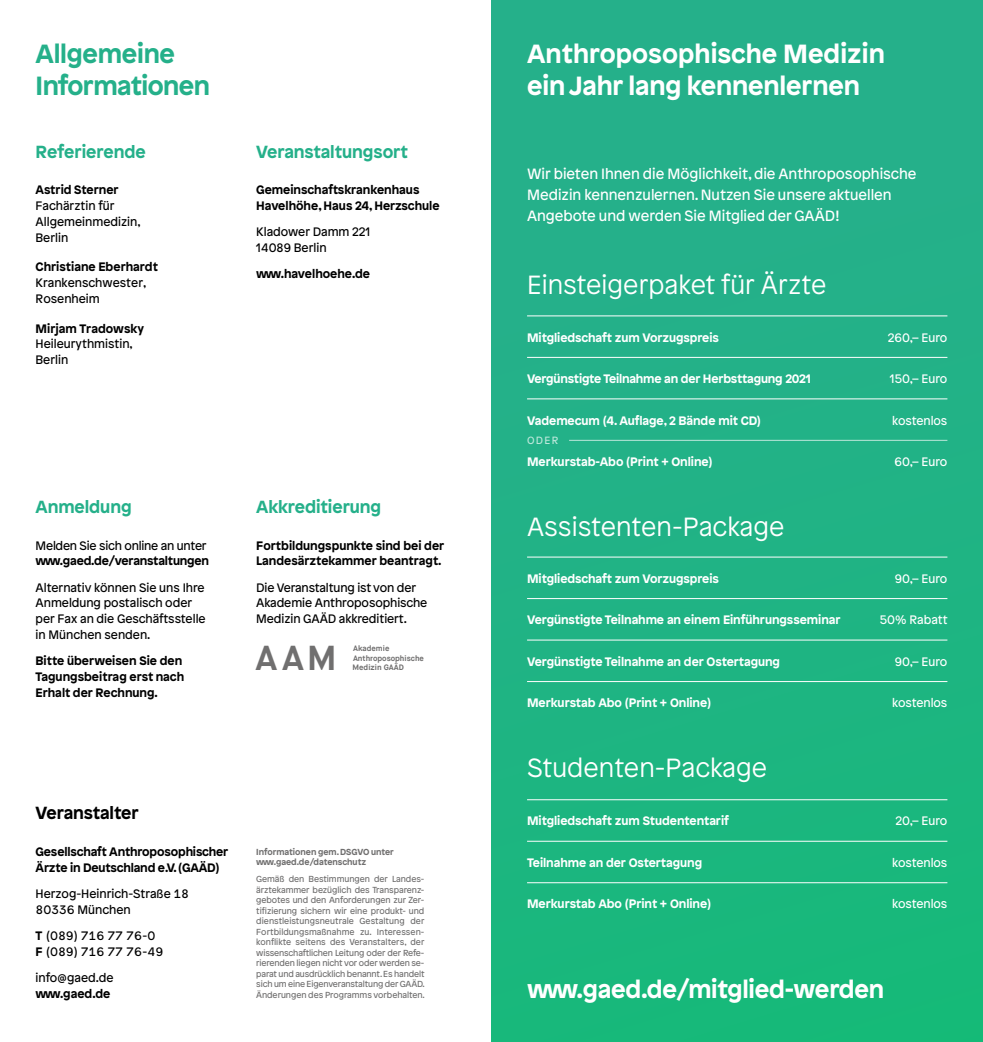
<style>
.page{position:relative;width:983px;height:1042px;background:#fff}
.page>*{position:absolute;margin:0;border:0;box-sizing:border-box;transform-origin:0 0}
.t1{font:700 34.65px "Maison Neue";color:#706f6f}
.t2{font:300 26.25px "Patron";letter-spacing:.005em;color:#fff}
.t3{font:700 26.25px/31.5px "Patron";letter-spacing:-.005em;color:#fff}
.t4{font:700 26.25px/31.5px "Patron";letter-spacing:-.02em;color:#25b08a}
.t5{font:700 24.85px "Patron";letter-spacing:-.01em;color:#fff}
.t6{font:700 17.5px "Patron";letter-spacing:-.005em;color:#25b08a}
.t7{font:700 17.5px "Patron";letter-spacing:-.005em;color:#000}
.t8{font:14.88px/21px "Patron";color:#fff}
.t9{font:12.25px/15.8px "Patron";color:#000}
.t10{font:700 12.25px "Patron";letter-spacing:-.005em;color:#fff}
.t11{font:700 12.25px/15.8px "Patron";color:#000}
.t12{font:12.25px "Patron";color:#fff}
.t13{font:10.5px "Patron";color:#fff}
.t14{font:8.75px/10.5px "Patron";letter-spacing:-.005em;color:#706f6f;text-align:justify}
.t15{font:700 8.75px/10.5px "Patron";color:#706f6f}
.t16{font:700 7.88px/9.8px "Maison Neue";letter-spacing:.005em;color:#706f6f}
.s1{font-weight:700}
</style>
<div class="page">
<div style="left:491px;top:0;width:491px;height:1042px;background:#21b386"></div>
<hr style="left:527px;top:315px;width:420px;height:1px;background:#fff">
<hr style="left:527px;top:357px;width:420px;height:1px;background:#fff">
<hr style="left:527px;top:398px;width:420px;height:1px;background:#fff">
<hr style="left:569px;top:440px;width:378px;height:1px;background:#fff">
<hr style="left:527px;top:557px;width:420px;height:1px;background:#fff">
<hr style="left:527px;top:598px;width:420px;height:1px;background:#fff">
<hr style="left:527px;top:639px;width:420px;height:1px;background:#fff">
<hr style="left:527px;top:681px;width:420px;height:1px;background:#fff">
<hr style="left:527px;top:799px;width:420px;height:1px;background:#fff">
<hr style="left:527px;top:841px;width:420px;height:1px;background:#fff">
<hr style="left:527px;top:882px;width:420px;height:1px;background:#fff">
<h2 class="t4" style="left:36px;top:36px;width:176px">Allgemeine<br>Informationen</h2>
<h3 class="t6" style="left:36px;top:138px;width:112px">Referierende</h3>
<h3 class="t11" style="left:36px;top:181px;width:85px">Astrid Sterner</h3>
<h3 class="t9" style="left:36px;top:197px;width:106px">Fachärztin für<br>Allgemein medizin,<br>Berlin</h3>
<h3 class="t11" style="left:36px;top:258px;width:124px">Christiane Eberhardt</h3>
<h3 class="t9" style="left:36px;top:274px;width:112px">Krankenschwester,<br>Rosenheim</h3>
<h3 class="t11" style="left:36px;top:319px;width:110px">Mirjam Tradowsky</h3>
<h3 class="t9" style="left:36px;top:335px;width:99px">Heileurythmistin,<br>Berlin</h3>
<h3 class="t6" style="left:256px;top:137px;width:153px">Veranstaltungsort</h3>
<h3 class="t11" style="left:256px;top:181px;width:185px">Gemeinschaftskrankenhaus<br>Havelhöhe, Haus 24, Herzschule</h3>
<h3 class="t9" style="left:256px;top:223px;width:116px">Kladower Damm 221<br>14089 Berlin</h3>
<h3 class="t11" style="left:256px;top:265px;width:115px">www.havelhoehe.de</h3>
<h3 class="t6" style="left:36px;top:493px;width:98px">Anmeldung</h3>
<h3 class="t9" style="left:36px;top:537px;width:173px">Melden Sie sich online an unter</h3>
<h3 class="t11" style="left:36px;top:552px;width:175px">www.gaed.de/veranstaltungen</h3>
<h3 class="t9" style="left:36px;top:579px;width:171px">Alternativ können Sie uns Ihre<br>Anmeldung postalisch oder per Fax an die Geschäftsstelle in München senden.</h3>
<h3 class="t11" style="left:36px;top:652px;width:150px">Bitte überweisen Sie den<br>Tagungsbeitrag erst nach<br>Erhalt der Rechnung.</h3>
<h3 class="t6" style="left:256px;top:493px;width:126px">Akkreditierung</h3>
<h3 class="t11" style="left:256px;top:536px;width:189px">Fortbildungspunkte sind bei der<br>Landesärztekammer beantragt.</h3>
<h3 class="t9" style="left:256px;top:579px;width:173px">Die Veranstaltung ist von der<br>Akademie Anthroposophische<br>Medizin GAÄD akkreditiert.</h3>
<p class="t16" style="left:353px;top:643px;width:72px">Akademie<br>Anthroposophische</p>
<h1 class="t1" style="left:255px;top:636px;width:82px">AAM</h1>
<p class="t16" style="left:352px;top:663px;width:53px">Medizin GAÄD</p>
<h3 class="t7" style="left:36px;top:799px;width:105px">Veranstalter</h3>
<h3 class="t11" style="left:36px;top:842px;width:194px">Gesellschaft Anthroposophischer<br>Ärzte in Deutschland e.V. (GAÄD)</h3>
<h3 class="t9" style="left:36px;top:885px;width:155px">Herzog-Heinrich-Straße 18<br>80336 München</h3>
<h3 class="t9" style="left:36px;top:927px;width:129px"><span class="s1">T</span> (089) 716 77 76-0<br><span class="s1">F</span> (089) 716 77 76-49</h3>
<h3 class="t9" style="left:36px;top:969px;width:79px">info@gaed.de</h3>
<h3 class="t11" style="left:36px;top:984px;width:76px">www.gaed.de</h3>
<p class="t15" style="left:256px;top:845px;width:139px">Informationen gem. DSGVO unter www.gaed.de/datenschutz</p>
<p class="t14" style="left:256px;top:873px;width:170px">Gemäß den Bestimmungen der Landes&shy;ärztekammer bezüglich des Transparenz&shy;gebotes und den Anforderungen zur Zer&shy;tifizierung sichern wir eine produkt- und dienstleistungsneutrale Gestaltung der Fortbildungsmaßnahme zu. Interessen&shy;konflikte seitens des Veranstalters, der wissenschaftlichen Leitung oder der Refe&shy;rierenden liegen nicht vor oder werden se&shy;parat und ausdrücklich benannt. Es handelt sich um eine Eigenveranstaltung der GAÄD.<br>Änderungen des Programms vorbehalten.</p>
<h2 class="t3" style="left:527px;top:36px;width:359px">Anthroposophische Medizin ein Jahr lang kennenlernen</h2>
<h3 class="t8" style="left:527px;top:162px;width:391px">Wir bieten Ihnen die Möglichkeit, die Anthroposophische<br>Medizin kennenzulernen. Nutzen Sie unsere aktuellen<br>Angebote und werden Sie Mitglied der GAÄD!</h3>
<h2 class="t2" style="left:527px;top:266px;width:301px">Einsteigerpaket für Ärzte</h2>
<h3 class="t10" style="left:527px;top:327px;width:193px">Mitgliedschaft zum Vorzugspreis</h3>
<h3 class="t12" style="left:887px;top:328px;width:61px">260,– Euro</h3>
<h3 class="t10" style="left:527px;top:369px;width:285px">Vergünstigte Teilnahme an der Herbsttagung 2021</h3>
<h3 class="t12" style="left:889px;top:370px;width:59px">150,– Euro</h3>
<h3 class="t10" style="left:527px;top:410px;width:235px">Vademecum (4. Auflage, 2 Bände mit CD)</h3>
<h3 class="t12" style="left:892px;top:411px;width:57px">kostenlos</h3>
<h3 class="t10" style="left:527px;top:452px;width:187px">Merkurstab-Abo (Print + Online)</h3>
<h3 class="t12" style="left:894px;top:453px;width:54px">60,– Euro</h3>
<p class="t13" style="left:527px;top:432px;width:33px">ODER</p>
<h2 class="t2" style="left:527px;top:508px;width:259px">Assistenten-Package</h2>
<h3 class="t10" style="left:527px;top:569px;width:193px">Mitgliedschaft zum Vorzugspreis</h3>
<h3 class="t12" style="left:894px;top:569px;width:54px">90,– Euro</h3>
<h3 class="t10" style="left:527px;top:610px;width:315px">Vergünstigte Teilnahme an einem Einführungsseminar</h3>
<h3 class="t12" style="left:879px;top:611px;width:69px">50% Rabatt</h3>
<h3 class="t10" style="left:527px;top:651px;width:254px">Vergünstigte Teilnahme an der Ostertagung</h3>
<h3 class="t12" style="left:894px;top:652px;width:54px">90,– Euro</h3>
<h3 class="t10" style="left:527px;top:693px;width:185px">Merkurstab Abo (Print + Online)</h3>
<h3 class="t12" style="left:892px;top:694px;width:57px">kostenlos</h3>
<h2 class="t2" style="left:527px;top:749px;width:241px">Studenten-Package</h2>
<h3 class="t10" style="left:527px;top:811px;width:203px">Mitgliedschaft zum Studententarif</h3>
<h3 class="t12" style="left:895px;top:812px;width:53px">20,– Euro</h3>
<h3 class="t10" style="left:527px;top:853px;width:177px">Teilnahme an der Ostertagung</h3>
<h3 class="t12" style="left:892px;top:853px;width:57px">kostenlos</h3>
<h3 class="t10" style="left:527px;top:894px;width:185px">Merkurstab Abo (Print + Online)</h3>
<h3 class="t12" style="left:892px;top:895px;width:57px">kostenlos</h3>
<h3 class="t5" style="left:527px;top:969px;width:358px">www.gaed.de/mitglied-werden</h3>
</div>
